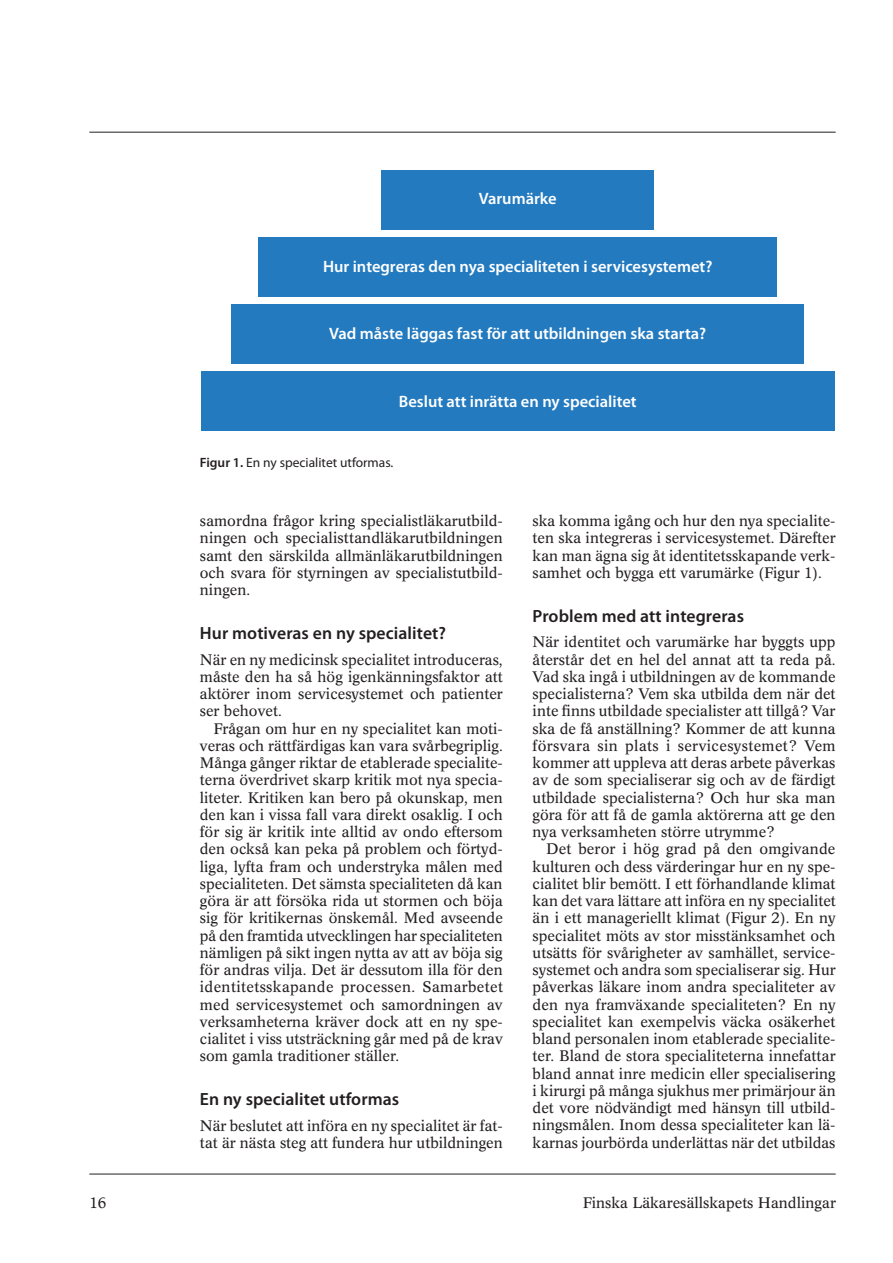
<style>
.page{position:relative;width:893px;height:1263px;background:#fff}
.page>*{position:absolute;margin:0;border:0;box-sizing:border-box;transform-origin:0 0}
.t1{font:600 17.7px "Myriad Pro";letter-spacing:.005em;color:#231f20}
.t2{font:600 16.5px "Myriad Pro";color:#fff}
.t3{font:15px/17.2px "Concorde BE";color:#231f20;text-align:justify}
.t4{font:13.5px "Myriad Pro";color:#231f20}
.s1{font-weight:600}
</style>
<div class="page">
<hr style="left:89px;top:1174px;width:747px;height:1px;background:#231f20">
<hr style="left:89px;top:132px;width:747px;height:1px;background:#231f20">
<div style="left:201px;top:371px;width:633px;height:60px;background:#237abf"></div>
<div style="left:382px;top:170px;width:272px;height:60px;background:#237abf"></div>
<div style="left:259px;top:237px;width:518px;height:59px;background:#237abf"></div>
<div style="left:231px;top:304px;width:573px;height:59px;background:#237abf"></div>
<p class="t2" style="left:479px;top:188px;width:79px">Varumärke</p>
<p class="t2" style="left:323px;top:256px;width:391px">Hur integreras den nya specialiteten i servicesystemet?</p>
<p class="t2" style="left:329px;top:323px;width:379px">Vad måste läggas fast för att utbildningen ska starta?</p>
<p class="t2" style="left:399px;top:391px;width:239px">Beslut att inrätta en ny specialitet</p>
<p class="t4" style="left:200px;top:454px;width:195px"><span class="s1">Figur 1.</span> En ny specialitet utformas.</p>
<p class="t3" style="left:200px;top:513px;width:304px">samordna frågor kring specialistläkarutbild&shy;ningen och specialisttandläkarutbildningen samt den särskilda allmänläkarutbildningen och svara för styrningen av specialistutbild&shy;ningen.</p>
<p class="t1" style="left:200px;top:621px;width:248px">Hur motiveras en ny specialitet?</p>
<p class="t3" style="left:200px;top:651px;width:304px">När en ny medicinsk specialitet introduceras, måste den ha så hög igenkänningsfaktor att aktörer inom servicesystemet och patienter ser behovet.</p>
<p class="t3" style="left:200px;top:720px;width:305px;text-indent:14px">Frågan om hur en ny specialitet kan moti&shy;veras och rättfärdigas kan vara svårbegriplig.<br>Många gånger riktar de etablerade specialite&shy;terna överdrivet skarp kritik mot nya specia&shy;liteter. Kritiken kan bero på okunskap, men den kan i vissa fall vara direkt osaklig. I och för sig är kritik inte alltid av ondo eftersom den också kan peka på problem och förtyd&shy;liga, lyfta fram och understryka målen med specialiteten. Det sämsta specialiteten då kan göra är att försöka rida ut stormen och böja sig för kritikernas önskemål. Med avseende på den framtida utvecklingen har specialiteten nämligen på sikt ingen nytta av att av böja sig för andras vilja. Det är dessutom illa för den identitetsskapande processen. Samarbetet med servicesystemet och samordningen av verksamheterna kräver dock att en ny spe&shy;cialitet i viss utsträckning går med på de krav som gamla traditioner ställer.</p>
<p class="t1" style="left:200px;top:1087px;width:201px">En ny specialitet utformas</p>
<p class="t3" style="left:200px;top:1117px;width:304px">När beslutet att införa en ny specialitet är fat&shy;tat är nästa steg att fundera hur utbildningen</p>
<p class="t3" style="left:533px;top:513px;width:304px">ska komma igång och hur den nya specialite&shy;ten ska integreras i servicesystemet. Därefter kan man ägna sig åt identitetsskapande verk&shy;samhet och bygga ett varumärke (Figur 1).</p>
<p class="t1" style="left:533px;top:604px;width:213px">Problem med att integreras</p>
<p class="t3" style="left:533px;top:634px;width:305px">När identitet och varumärke har byggts upp återstår det en hel del annat att ta reda på.<br>Vad ska ingå i utbildningen av de kommande specialisterna? Vem ska utbilda dem när det inte finns utbildade specialister att tillgå? Var ska de få anställning? Kommer de att kunna försvara sin plats i servicesystemet? Vem kommer att uppleva att deras arbete påverkas av de som specialiserar sig och av de färdigt utbildade specialisterna? Och hur ska man göra för att få de gamla aktörerna att ge den nya verksamheten större utrymme?</p>
<p class="t3" style="left:533px;top:841px;width:305px;text-indent:14px">Det beror i hög grad på den omgivande kulturen och dess värderingar hur en ny spe&shy;cialitet blir bemött. I ett förhandlande klimat kan det vara lättare att införa en ny specialitet än i ett manageriellt klimat (Figur 2). En ny specialitet möts av stor misstänksamhet och utsätts för svårigheter av samhället, service&shy;systemet och andra som specialiserar sig. Hur påverkas läkare inom andra specialiteter av den nya framväxande specialiteten? En ny specialitet kan exempelvis väcka osäkerhet bland personalen inom etablerade specialite&shy;ter. Bland de stora specialiteterna innefattar bland annat inre medicin eller specialisering i kirurgi på många sjukhus mer primärjour än det vore nödvändigt med hänsyn till utbild&shy;ningsmålen. Inom dessa specialiteter kan lä&shy;karnas jourbörda underlättas när det utbildas</p>
<p class="t3" style="left:89px;top:1194px;width:18px">16</p>
<p class="t3" style="left:583px;top:1194px;width:255px">Finska Läkaresällskapets Handlingar</p>
</div>
